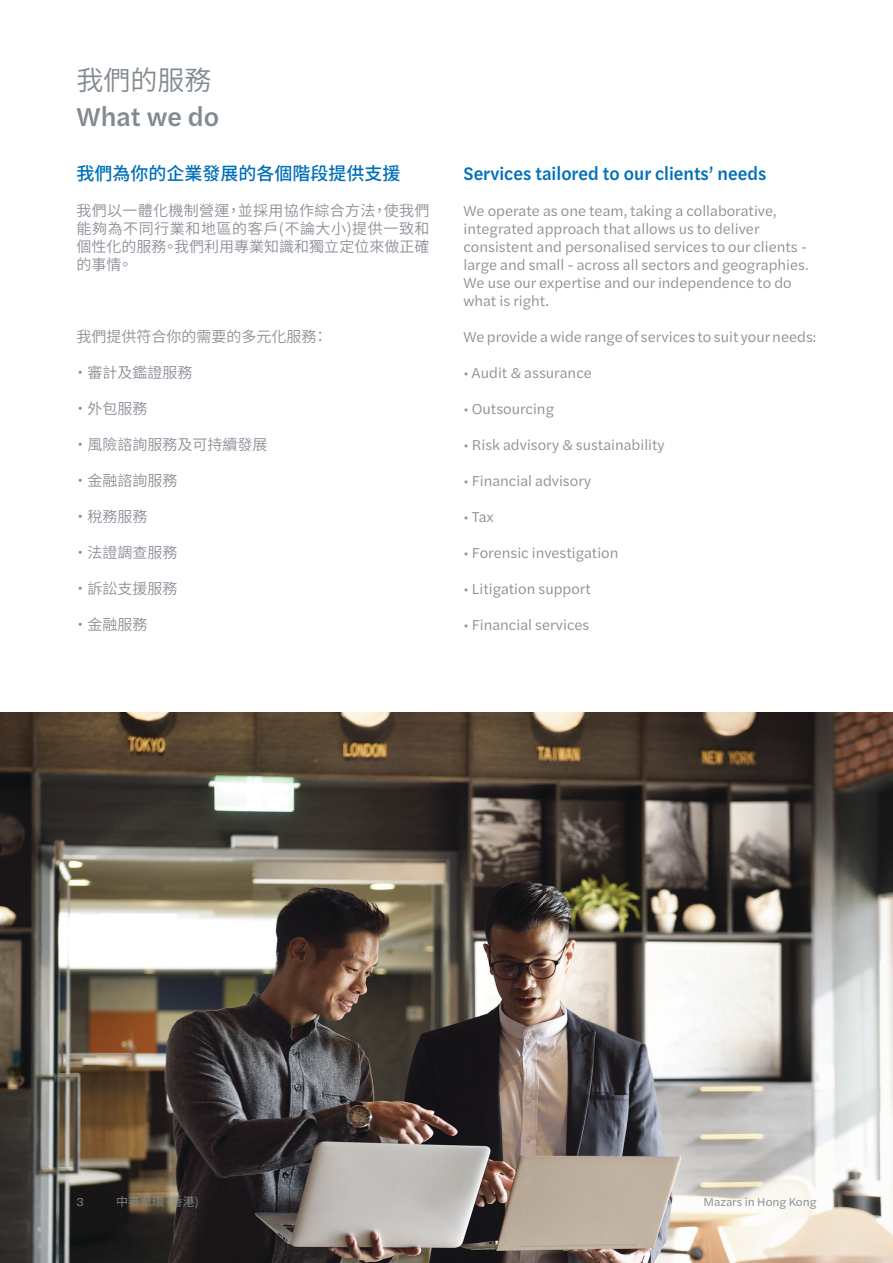
<style>
.page{position:relative;width:893px;height:1263px;background:#fff}
.page>*{position:absolute;margin:0;border:0;box-sizing:border-box;transform-origin:0 0}
.Page_subtitle{font:500 27px "Halyard Text";color:#828a90}
.Page_title{font:27px "Source Han Sans HK";color:#828a90}
.Body_text{font:500 18.9px "Halyard Text";color:#0070b9;scale:.95 1}
.Body_text-2{font:500 18px "Source Han Sans HK";color:#0070b9}
.Body_text-3{font:15px/18px "Halyard Text";color:#8c9198}
.Body_text-4{font:15px/18px "Source Han Sans HK";color:#8c9198;text-align:justify}
.Footer_text{font:12px "Halyard Text";color:#828a90}
.Footer_text-2{font:12px "Source Han Sans HK";color:#828a90}
</style>
<div class="page">
<img style="left:0;top:712px;width:893px;height:551px">
<p class="Page_title" style="left:77px;top:65px;width:137px">我們的服務</p>
<p class="Page_subtitle" style="left:77px;top:97px;width:144px">What we do</p>
<p class="Body_text-2" style="left:77px;top:163px;width:325px">我們為你的企業發展的各個階段提供支援</p>
<p class="Body_text-4" style="left:77px;top:202px;width:355px">我們以一體化機制營運，並採用協作綜合方法，使我們能夠為不同行業和地區的客戶(不論大小)提供一致和個性化的服務。我們利用專業知識和獨立定位來做正確的事情。</p>
<p class="Body_text-4" style="left:77px;top:328px;width:253px">我們提供符合你的需要的多元化服務：</p>
<p class="Body_text-4" style="left:73px;top:364px;width:121px">• 審計及鑑證服務</p>
<p class="Body_text-4" style="left:73px;top:400px;width:76px">• 外包服務</p>
<p class="Body_text-4" style="left:73px;top:436px;width:196px">• 風險諮詢服務及可持續發展</p>
<p class="Body_text-4" style="left:73px;top:472px;width:106px">• 金融諮詢服務</p>
<p class="Body_text-4" style="left:73px;top:508px;width:76px">• 稅務服務</p>
<p class="Body_text-4" style="left:73px;top:544px;width:106px">• 法證調查服務</p>
<p class="Body_text-4" style="left:73px;top:580px;width:106px">• 訴訟支援服務</p>
<p class="Body_text-4" style="left:73px;top:616px;width:76px">• 金融服務</p>
<p class="Body_text" style="left:463px;top:160px;width:320px">Services tailored to our clients’ needs</p>
<p class="Body_text-3" style="left:463px;top:201px;width:347px">We operate as one team, taking a collaborative, integrated approach that allows us to deliver consistent and personalised services to our clients - large and small - across all sectors and geographies.<br>We use our expertise and our independence to do what is right.</p>
<p class="Body_text-3" style="left:463px;top:327px;width:354px">We provide a wide range of services to suit your needs:</p>
<p class="Body_text-3" style="left:463px;top:363px;width:130px">• Audit &amp; assurance</p>
<p class="Body_text-3" style="left:463px;top:399px;width:92px">• Outsourcing</p>
<p class="Body_text-3" style="left:463px;top:435px;width:203px">• Risk advisory &amp; sustainability</p>
<p class="Body_text-3" style="left:463px;top:471px;width:129px">• Financial advisory</p>
<p class="Body_text-3" style="left:463px;top:507px;width:32px">• Tax</p>
<p class="Body_text-3" style="left:463px;top:543px;width:156px">• Forensic investigation</p>
<p class="Body_text-3" style="left:463px;top:579px;width:129px">• Litigation support</p>
<p class="Body_text-3" style="left:463px;top:615px;width:127px">• Financial services</p>
<p class="Footer_text" style="left:77px;top:1193px;width:9px">3</p>
<p class="Footer_text-2" style="left:116px;top:1195px;width:84px">中審眾環 (香港)</p>
<p class="Footer_text" style="left:704px;top:1193px;width:114px">Mazars in Hong Kong</p>
</div>
